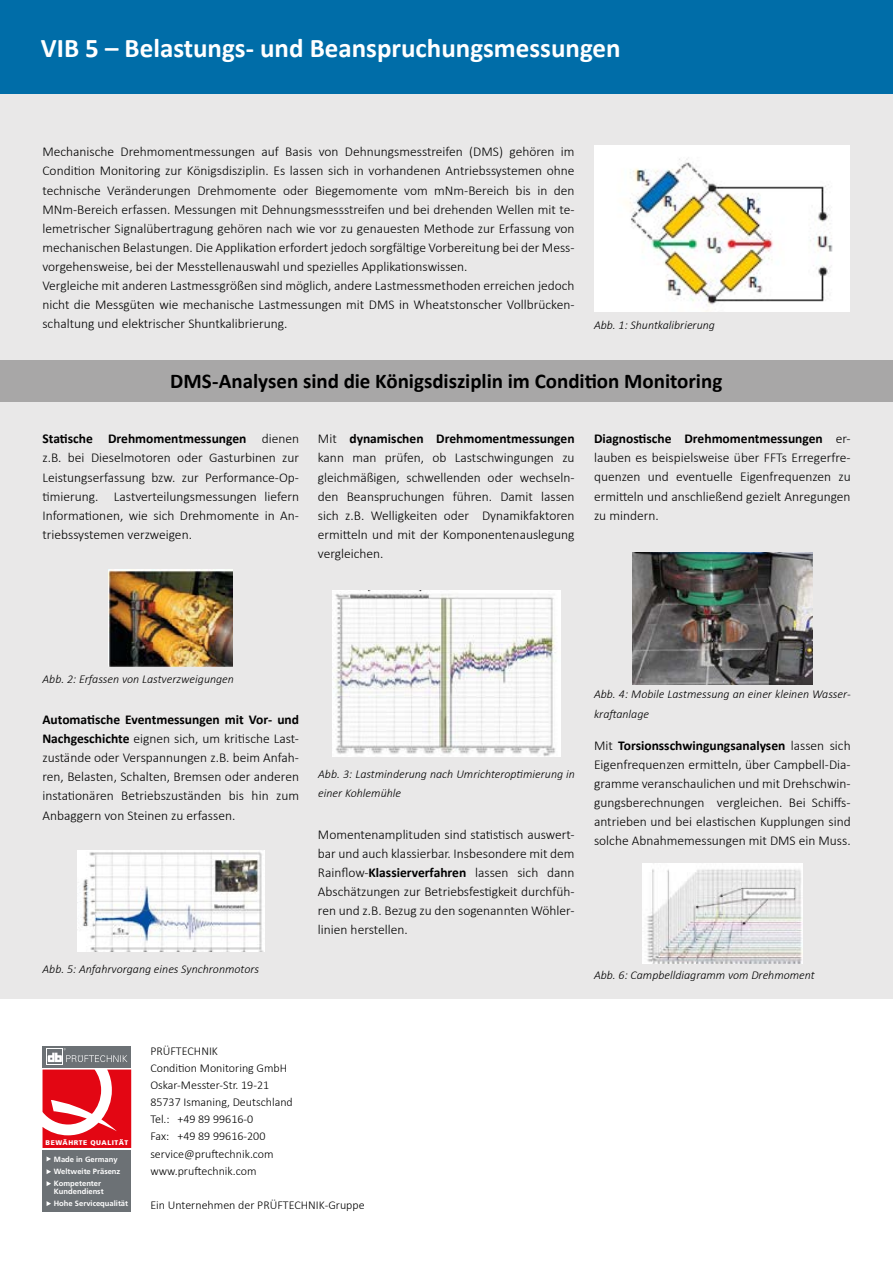
<style>
.page{position:relative;width:893px;height:1263px;background:#fff}
.page>*{position:absolute;margin:0;border:0;box-sizing:border-box;transform-origin:0 0}
.t1{font:700 27px "Calibri";color:#fff}
.t2{font:700 21px "Calibri";color:#000}
.t3{font:300 13.5px/19.2px "Calibri";color:#000;text-align:justify}
.t4{font:italic 300 12px/19.2px "Calibri";color:#000}
.t5{font:300 12px/17.1px "Calibri";color:#000}
.t6{font:700 7.65px/12px "Frutiger";color:#fff}
.t7{font:900 6.75px "Frutiger";letter-spacing:.075em;color:#fff}
.s1{font-weight:700}
</style>
<div class="page">
<div style="left:0;top:0;width:893px;height:998px;background:#e9e8e8"></div>
<img style="left:594px;top:145px;width:256px;height:166px">
<img style="left:77px;top:850px;width:187px;height:101px">
<img style="left:332px;top:590px;width:229px;height:166px">
<img style="left:632px;top:552px;width:180px;height:132px">
<img style="left:642px;top:863px;width:161px;height:100px">
<div style="left:0;top:360px;width:893px;height:42px;background:#a8a7a7"></div>
<div style="left:0;top:0;width:893px;height:94px;background:#006da8"></div>
<img style="left:109px;top:570px;width:124px;height:96px">
<div style="left:43px;top:1046px;width:88px;height:21px;background:#6c7175"></div>
<div style="left:43px;top:1150px;width:88px;height:61px;background:#6c7175"></div>
<svg style="left:43px;top:1048px;width:88px;height:100px"></svg>
<svg style="left:47px;top:1156px;width:4px;height:5px"></svg>
<svg style="left:47px;top:1169px;width:4px;height:5px"></svg>
<svg style="left:47px;top:1181px;width:4px;height:5px"></svg>
<svg style="left:47px;top:1201px;width:4px;height:5px"></svg>
<h1 class="t1" style="left:41px;top:29px;width:581px">VIB 5 – Belastungs- und Beanspruchungsmessungen</h1>
<p class="t3" style="left:42px;top:142px;width:534px;text-align:left">Mechanische Drehmomentmessungen auf Basis von Dehnungsmesstreifen (DMS) gehören im Condition Monitoring zur Königsdisziplin. Es lassen sich in vorhandenen Antriebssystemen ohne technische Veränderungen Drehmomente oder Biegemomente vom mNm-Bereich bis in den MNm-Bereich erfassen. Messungen mit Dehnungsmessstreifen und bei drehenden Wellen mit te&shy;lemetrischer Signalübertragung gehören nach wie vor zu genauesten Methode zur Erfassung von mechanischen Belastungen. Die Applikation erfordert jedoch sorgfältige Vorbereitung bei der Mess&shy;vorgehensweise, bei der Messtellenauswahl und spezielles Applikationswissen.<br>Vergleiche mit anderen Lastmessgrößen sind möglich, andere Lastmessmethoden erreichen jedoch nicht die Messgüten wie mechanische Lastmessungen mit DMS in Wheatstonscher Vollbrücken&shy;schaltung und elektrischer Shuntkalibrierung.</p>
<p class="t4" style="left:594px;top:315px;width:122px">Abb. 1: Shuntkalibrierung</p>
<h2 class="t2" style="left:170px;top:366px;width:554px">DMS-Analysen sind die Königsdisziplin im Condition Monitoring</h2>
<p class="t3" style="left:42px;top:429px;width:258px"><span class="s1">Statische Drehmomentmessungen</span> dienen z.B. bei Dieselmotoren oder Gasturbinen zur Leistungserfassung bzw. zur Performance-Op&shy;timierung. Lastverteilungsmessungen liefern Informationen, wie sich Drehmomente in An&shy;triebssystemen verzweigen.</p>
<p class="t3" style="left:318px;top:429px;width:258px">Mit <span class="s1">dynamischen Drehmomentmessungen </span>kann man prüfen, ob Lastschwingungen zu gleichmäßigen, schwellenden oder wechseln&shy;den Beanspruchungen führen. Damit lassen sich z.B. Welligkeiten oder Dynamikfaktoren ermitteln und mit der Komponentenauslegung vergleichen.</p>
<p class="t3" style="left:594px;top:429px;width:258px"><span class="s1">Diagnostische Drehmomentmessungen</span> er&shy;lauben es beispielsweise über FFTs Erregerfre&shy;quenzen und eventuelle Eigenfrequenzen zu ermitteln und anschließend gezielt Anregungen zu mindern.</p>
<p class="t4" style="left:43px;top:669px;width:193px">Abb. 2: Erfassen von Lastverzweigungen</p>
<p class="t3" style="left:42px;top:710px;width:258px"><span class="s1">Automatische Eventmessungen mit Vor- und Nachgeschichte</span> eignen sich, um kritische Last&shy;zustände oder Verspannungen z.B. beim Anfah&shy;ren, Belasten, Schalten, Bremsen oder anderen instationären Betriebszuständen bis hin zum Anbaggern von Steinen zu erfassen.</p>
<p class="t4" style="left:43px;top:959px;width:218px">Abb. 5: Anfahrvorgang eines Synchronmotors</p>
<p class="t4" style="left:318px;top:764px;width:258px">Abb. 3: Lastminderung nach Umrichteroptimierung in einer Kohlemühle</p>
<p class="t3" style="left:318px;top:824px;width:258px">Momentenamplituden sind statistisch auswert&shy;bar und auch klassierbar. Insbesondere mit dem Rainflow-<span class="s1">Klassierverfahren</span> lassen sich dann Abschätzungen zur Betriebsfestigkeit durchfüh&shy;ren und z.B. Bezug zu den sogenannten Wöhler&shy;linien herstellen.</p>
<p class="t4" style="left:594px;top:685px;width:258px">Abb. 4: Mobile Lastmessung an einer kleinen Wasser&shy;kraftanlage</p>
<p class="t3" style="left:594px;top:735px;width:258px">Mit <span class="s1">Torsionsschwingungsanalysen</span> lassen sich Eigenfrequenzen ermitteln, über Campbell-Dia&shy;gramme veranschaulichen und mit Drehschwin&shy;gungsberechnungen vergleichen. Bei Schiffs&shy;antrieben und bei elastischen Kupplungen sind solche Abnahmemessungen mit DMS ein Muss.</p>
<p class="t4" style="left:594px;top:965px;width:222px">Abb. 6: Campbelldiagramm vom Drehmoment</p>
<p class="t7" style="left:46px;top:1139px;width:84px">BEWÄHRTE QUALITÄT</p>
<p class="t6" style="left:54px;top:1153px;width:68px">Made in Germany<br>Weltweite Präsenz<br>Kompetenter</p>
<p class="t6" style="left:54px;top:1186px;width:76px">Kundendienst<br>Hohe Servicequalität</p>
<p class="t5" style="left:150px;top:1042px;width:144px">PRÜFTECHNIK<br>Condition Monitoring GmbH<br>Oskar-Messter-Str. 19-21<br>85737 Ismaning, Deutschland<br>Tel.: +49 89 99616-0<br>Fax: +49 89 99616-200 service@pruftechnik.com www.pruftechnik.com</p>
<p class="t5" style="left:150px;top:1196px;width:216px">Ein Unternehmen der PRÜFTECHNIK-Gruppe</p>
</div>
